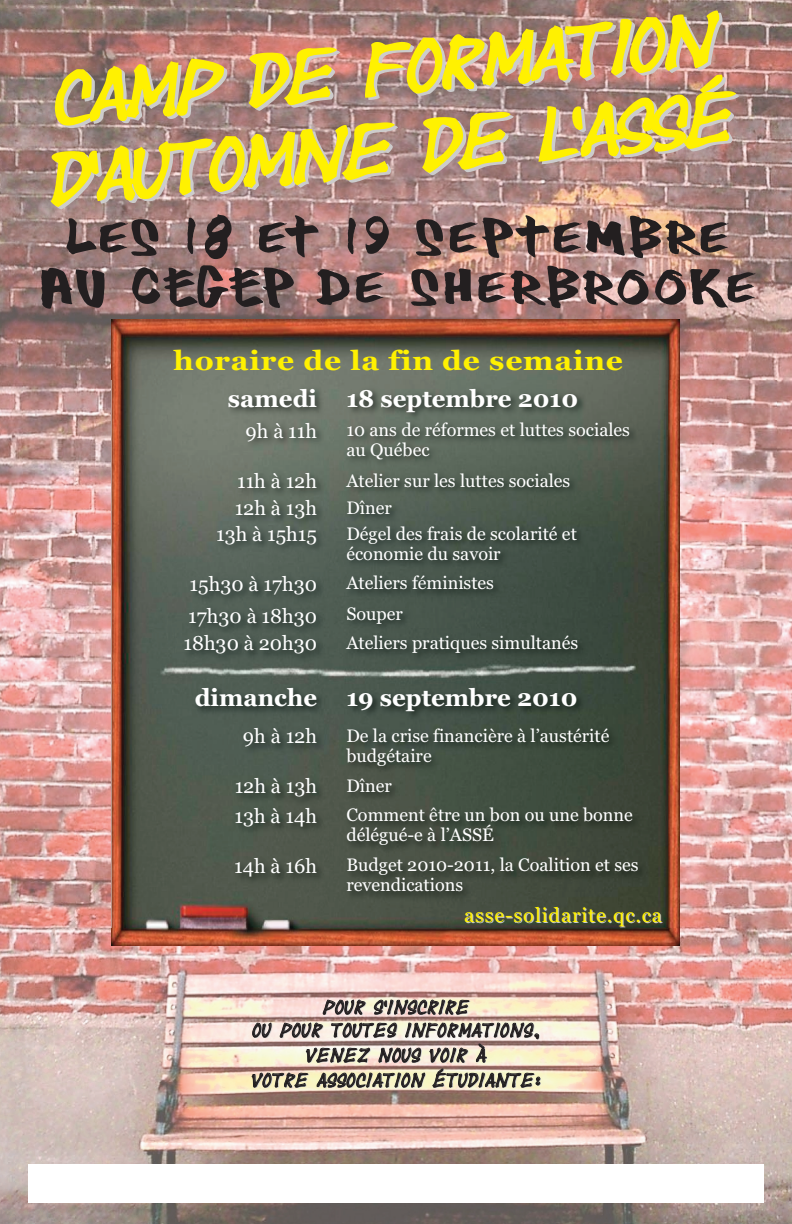
<style>
.page{position:relative;width:792px;height:1224px;background:#fff}
.page>*{position:absolute;margin:0;border:0;box-sizing:border-box;transform-origin:0 0}
.t1{font:57px/50px "Thug";letter-spacing:.06em;color:#231f20;text-align:center;scale:1.05 1}
.t2{font:54px/80.1px "Yearsupplyoffairycakes";color:#fff101;scale:1.11 1}
.t3{font:700 27px "Georgia";letter-spacing:.025em;color:#fff101;scale:1.11 1}
.t4{font:700 24px "Georgia";color:#fff}
.t5{font:20px "Georgia";color:#fff}
.t6{font:20px "Georgia";letter-spacing:.05em;color:#fff101}
.t7{font:18px/20px "Georgia";color:#fff}
.t8{font:14px/23px "Yearsupplyoffairycakes";letter-spacing:.1em;color:#231f20;text-align:center}
</style>
<div class="page">
<img style="left:0;top:0;width:792px;height:1224px">
<img style="left:112px;top:319px;width:567px;height:627px">
<img style="left:24px;top:381px;width:753px;height:547px">
<div style="left:28px;top:1164px;width:736px;height:38px;background:#fff"></div>
<h2 class="t2" style="left:39px;top:57px;width:622px;rotate:-5deg">CAMP DE FORMATION<br>D’AUTOMNE DE L’ASSÉ</h2>
<h1 class="t1" style="left:37px;top:213px;width:684px">les 18 et 19 septembre au CEgEp de sherbrooke</h1>
<h3 class="t3" style="left:174px;top:345px;width:406px">horaire de la fin de semaine</h3>
<h3 class="t4" style="left:228px;top:384px;width:352px">samedi 18 septembre 2010</h3>
<p class="t5" style="left:246px;top:419px;width:73px">9h à 11h</p>
<p class="t7" style="left:346px;top:420px;width:285px">10 ans de réformes et luttes sociales au Québec</p>
<p class="t5" style="left:237px;top:470px;width:81px">11h à 12h</p>
<p class="t7" style="left:346px;top:471px;width:226px">Atelier sur les luttes sociales</p>
<p class="t5" style="left:235px;top:497px;width:84px">12h à 13h</p>
<p class="t7" style="left:346px;top:498px;width:47px">Dîner</p>
<p class="t5" style="left:216px;top:522px;width:102px">13h à 15h15</p>
<p class="t7" style="left:346px;top:523px;width:232px">Dégel des frais de scolarité et économie du savoir</p>
<p class="t5" style="left:190px;top:572px;width:129px">15h30 à 17h30</p>
<p class="t7" style="left:346px;top:573px;width:149px">Ateliers féministes</p>
<p class="t5" style="left:188px;top:604px;width:130px">17h30 à 18h30</p>
<p class="t7" style="left:346px;top:603px;width:58px">Souper</p>
<p class="t5" style="left:183px;top:632px;width:135px">18h30 à 20h30</p>
<p class="t7" style="left:346px;top:633px;width:233px">Ateliers pratiques simultanés</p>
<h3 class="t4" style="left:195px;top:683px;width:384px">dimanche 19 septembre 2010</h3>
<p class="t5" style="left:243px;top:724px;width:76px">9h à 12h</p>
<p class="t7" style="left:346px;top:725px;width:265px">De la crise financière à l’austérité budgétaire</p>
<p class="t5" style="left:235px;top:775px;width:84px">12h à 13h</p>
<p class="t7" style="left:346px;top:776px;width:47px">Dîner</p>
<p class="t5" style="left:235px;top:804px;width:84px">13h à 14h</p>
<p class="t7" style="left:346px;top:805px;width:288px">Comment être un bon ou une bonne délégué-e à l’ASSÉ</p>
<p class="t5" style="left:234px;top:854px;width:84px">14h à 16h</p>
<p class="t7" style="left:346px;top:855px;width:294px">Budget 2010-2011, la Coalition et ses revendications</p>
<p class="t6" style="left:464px;top:904px;width:199px">asse-solidarite.qc.ca</p>
<p class="t8" style="left:253px;top:995px;width:288px">POUR S'INSCRIRE<br>OU POUR TOUTES INFORMATIONS,</p>
<p class="t8" style="left:252px;top:1042px;width:289px;line-height:25px">VENEZ NOUS VOIR À<br>VOTRE ASSOCIATION ÉTUDIANTE:</p>
</div>
